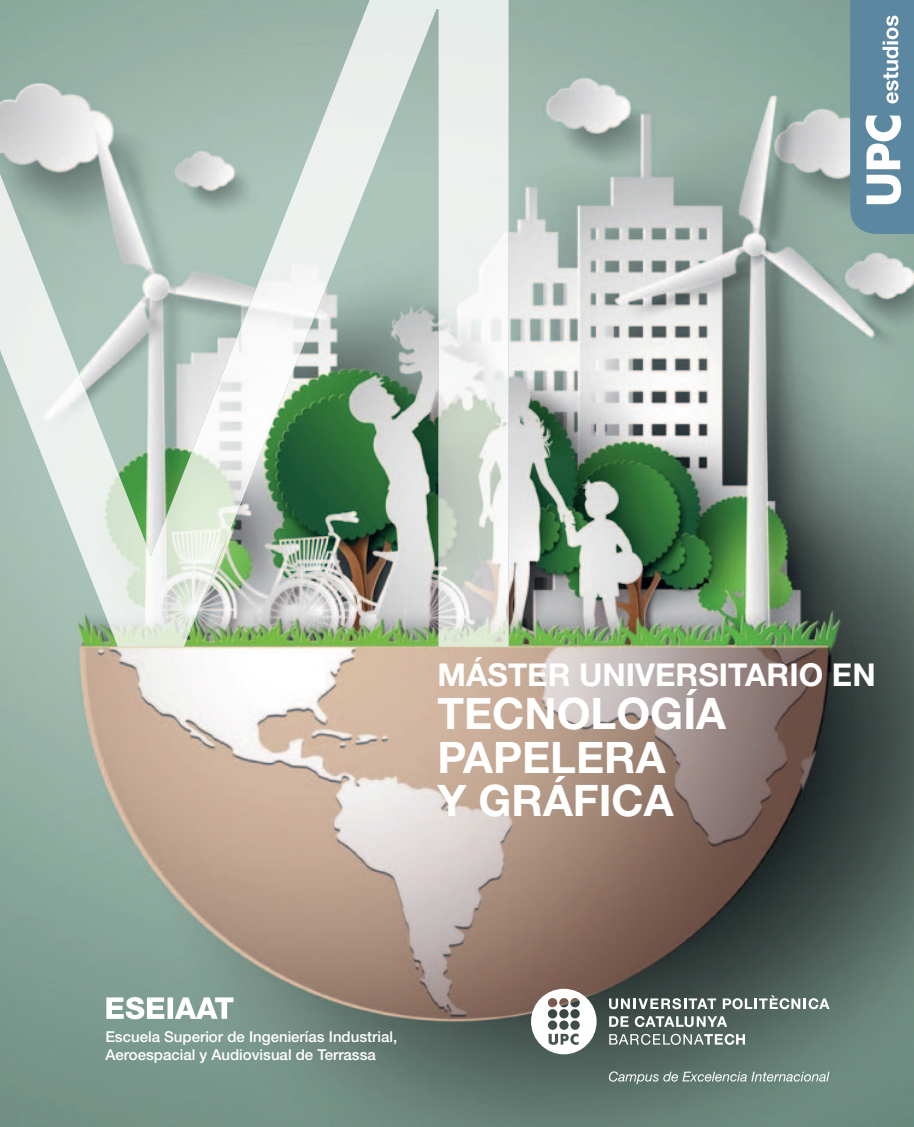
<style>
.page{position:relative;width:914px;height:1127px;background:#fff}
.page>*{position:absolute;margin:0;border:0;box-sizing:border-box;transform-origin:0 0}
.t1{font:700 43.5px/43.5px "Helvetica Neue LT Std";color:#fff}
.t2{font:700 31.5px "Helvetica Neue LT Std";color:#fff}
.t3{font:500 15px/18px "Helvetica Neue LT Std";color:#fff}
</style>
<div class="page">
<img style="left:0;top:0;width:913px;height:1127px">
<img style="left:0;top:0;width:508px;height:647px">
<svg style="left:850px;top:0;width:63px;height:234px"></svg>
<svg style="left:609px;top:998px;width:107px;height:11px"></svg>
<svg style="left:722px;top:995px;width:107px;height:14px"></svg>
<svg style="left:609px;top:1016px;width:19px;height:11px"></svg>
<svg style="left:634px;top:1016px;width:93px;height:11px"></svg>
<svg style="left:609px;top:1034px;width:135px;height:11px"></svg>
<svg style="left:531px;top:989px;width:65px;height:65px"></svg>
<svg style="left:608px;top:1071px;width:221px;height:13px"></svg>
<svg style="left:106px;top:997px;width:127px;height:22px"></svg>
<h2 class="t2" style="left:437px;top:655px;width:440px">MÁSTER UNIVERSITARIO EN</h2>
<h1 class="t1" style="left:437px;top:691px;width:290px">TECNOLOGÍA<br>PAPELERA<br>Y GRÁFICA</h1>
<p class="t3" style="left:105px;top:1027px;width:293px">Escuela Superior de Ingenierías Industrial,<br>Aeroespacial y Audiovisual de Terrassa</p>
</div>
